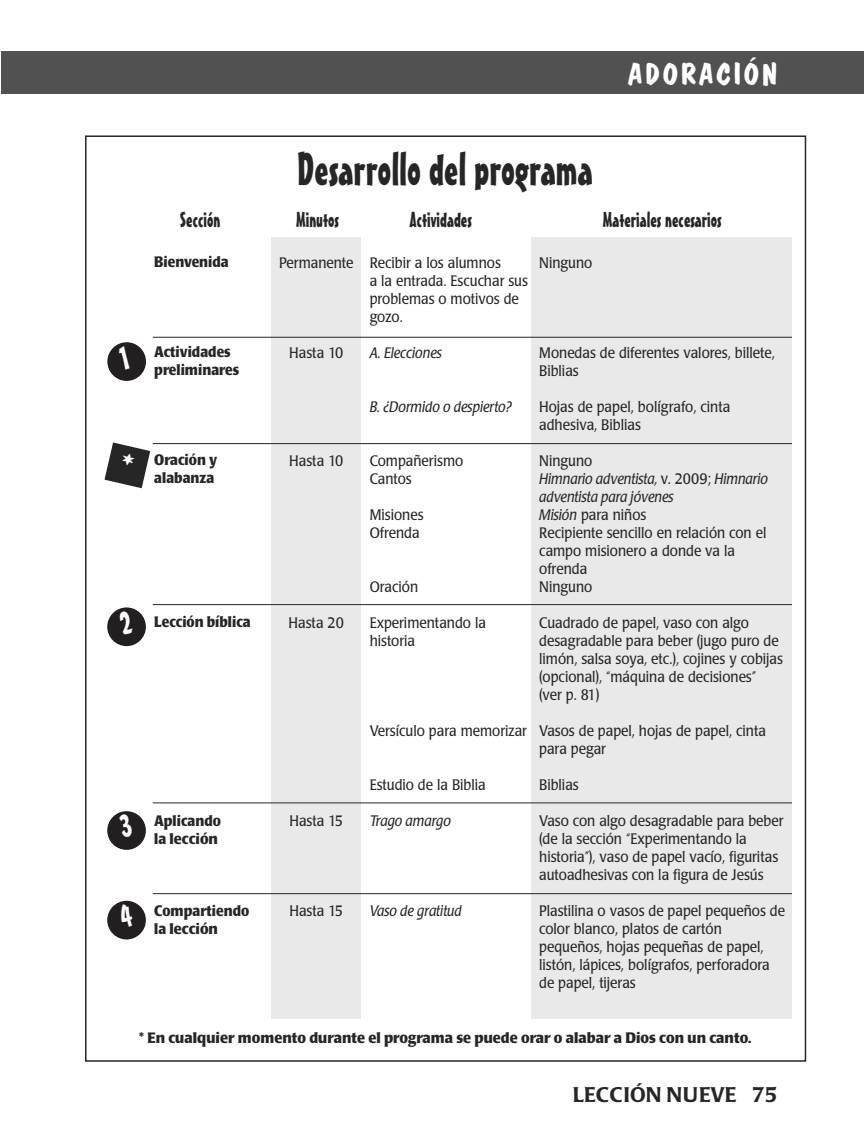
<style>
.page{position:relative;width:864px;height:1148px;background:#fff}
.page>*{position:absolute;margin:0;border:0;box-sizing:border-box;transform-origin:0 0}
.t1{font:45px "Mister Earl BT";color:#272627}
.t2{font:700 30px "Dom Casual D";letter-spacing:.1em;color:#fff}
.t3{font:21px "Mister Earl BT";color:#272627;scale:.95 1}
.t4{font:500 21px "Poppl Laudatio";color:#272627}
.t5{font:15px/18px "Poppl Laudatio";color:#272627;scale:.9 1}
.t6{font:700 15px/18px "Poppl Laudatio";color:#272627;scale:.9 1}
.t7{font:700 15px "Poppl Laudatio";color:#272627;scale:.95 1}
.t8{font:italic 15px "Poppl Laudatio";color:#272627;scale:.9 1}
.s1{font-style:italic}
</style>
<div class="page">
<div style="left:1px;top:51px;width:863px;height:43px;background:#525152"></div>
<div style="left:271px;top:237px;width:90px;height:780px;background:#e9e9e9"></div>
<div style="left:532px;top:237px;width:260px;height:780px;background:#e9e9e9"></div>
<div style="left:107px;top:342px;width:39px;height:39px;background:#231f20;border-radius:50%"></div>
<div style="left:107px;top:607px;width:39px;height:39px;background:#231f20;border-radius:50%"></div>
<div style="left:107px;top:811px;width:39px;height:38px;background:#231f20;border-radius:50%"></div>
<div style="left:107px;top:900px;width:39px;height:39px;background:#231f20;border-radius:50%"></div>
<hr style="left:153px;top:337px;width:639px;height:1px;background:#272627">
<hr style="left:153px;top:443px;width:639px;height:1px;background:#272627">
<hr style="left:153px;top:604px;width:639px;height:1px;background:#272627">
<hr style="left:153px;top:893px;width:639px;height:1px;background:#272627">
<hr style="left:153px;top:802px;width:639px;height:1px;background:#272627">
<svg style="left:105px;top:442px;width:45px;height:46px"></svg>
<h1 class="t1" style="left:297px;top:152px;width:297px">Desarrollo del programa</h1>
<h2 class="t2" style="left:628px;top:56px;width:151px">ADORACIÓN</h2>
<h3 class="t3" style="left:180px;top:212px;width:44px">Sección</h3>
<h3 class="t3" style="left:296px;top:212px;width:47px">Minutos</h3>
<h3 class="t3" style="left:410px;top:212px;width:67px">Actividades</h3>
<h3 class="t3" style="left:603px;top:212px;width:126px">Materiales necesarios</h3>
<p class="t6" style="left:154px;top:254px;width:84px">Bienvenida</p>
<p class="t6" style="left:154px;top:344px;width:96px">Actividades preliminares</p>
<p class="t6" style="left:154px;top:452px;width:71px">Oración y alabanza</p>
<p class="t6" style="left:154px;top:614px;width:109px">Lección bíblica</p>
<p class="t6" style="left:154px;top:812px;width:76px">Aplicando la lección</p>
<p class="t6" style="left:154px;top:902px;width:107px">Compartiendo la lección</p>
<p class="t5" style="left:279px;top:255px;width:84px">Permanente</p>
<p class="t5" style="left:289px;top:345px;width:61px">Hasta 10</p>
<p class="t5" style="left:289px;top:453px;width:61px">Hasta 10</p>
<p class="t5" style="left:289px;top:615px;width:63px">Hasta 20</p>
<p class="t5" style="left:289px;top:813px;width:61px">Hasta 15</p>
<p class="t5" style="left:289px;top:903px;width:61px">Hasta 15</p>
<p class="t5" style="left:370px;top:255px;width:177px">Recibir a los alumnos<br>a la entrada. Escuchar sus problemas o motivos de gozo.</p>
<p class="t8" style="left:370px;top:347px;width:82px">A. Elecciones</p>
<p class="t8" style="left:370px;top:401px;width:159px">B. ¿Dormido o despierto?</p>
<p class="t5" style="left:370px;top:453px;width:105px">Compañerismo<br>Cantos</p>
<p class="t5" style="left:370px;top:507px;width:61px">Misiones<br>Ofrenda</p>
<p class="t5" style="left:370px;top:579px;width:56px">Oración</p>
<p class="t5" style="left:370px;top:615px;width:131px">Experimentando la historia</p>
<p class="t5" style="left:370px;top:723px;width:176px">Versículo para memorizar</p>
<p class="t5" style="left:370px;top:777px;width:130px">Estudio de la Biblia</p>
<p class="t8" style="left:370px;top:815px;width:92px">Trago amargo</p>
<p class="t8" style="left:370px;top:905px;width:104px">Vaso de gratitud</p>
<p class="t5" style="left:539px;top:255px;width:61px">Ninguno</p>
<p class="t5" style="left:539px;top:345px;width:263px">Monedas de diferentes valores, billete,<br>Biblias</p>
<p class="t5" style="left:539px;top:399px;width:214px">Hojas de papel, bolígrafo, cinta adhesiva, Biblias</p>
<p class="t5" style="left:539px;top:453px;width:256px">Ninguno<br><span class="s1">Himnario adventista,</span> v. 2009; <span class="s1">Himnario adventista para jóvenes<br>Misión</span> para niños<br>Recipiente sencillo en relación con el campo misionero a donde va la ofrenda<br>Ninguno</p>
<p class="t5" style="left:539px;top:615px;width:273px">Cuadrado de papel, vaso con algo desagradable para beber (jugo puro de limón, salsa soya, etc.), cojines y cobijas (opcional), “máquina de decisiones”<br>(ver p. 81)</p>
<p class="t5" style="left:539px;top:723px;width:254px">Vasos de papel, hojas de papel, cinta para pegar</p>
<p class="t5" style="left:539px;top:777px;width:46px">Biblias</p>
<p class="t5" style="left:539px;top:813px;width:273px">Vaso con algo desagradable para beber (de la sección “Experimentando la historia”), vaso de papel vacío, figuritas autoadhesivas con la figura de Jesús</p>
<p class="t5" style="left:539px;top:903px;width:275px">Plastilina o vasos de papel pequeños de color blanco, platos de cartón pequeños, hojas pequeñas de papel, listón, lápices, bolígrafos, perforadora de papel, tijeras</p>
<p class="t7" style="left:139px;top:1031px;width:646px">* En cualquier momento durante el programa se puede orar o alabar a Dios con un canto.</p>
<h3 class="t4" style="left:573px;top:1086px;width:206px">LECCIÓN NUEVE 75</h3>
</div>
